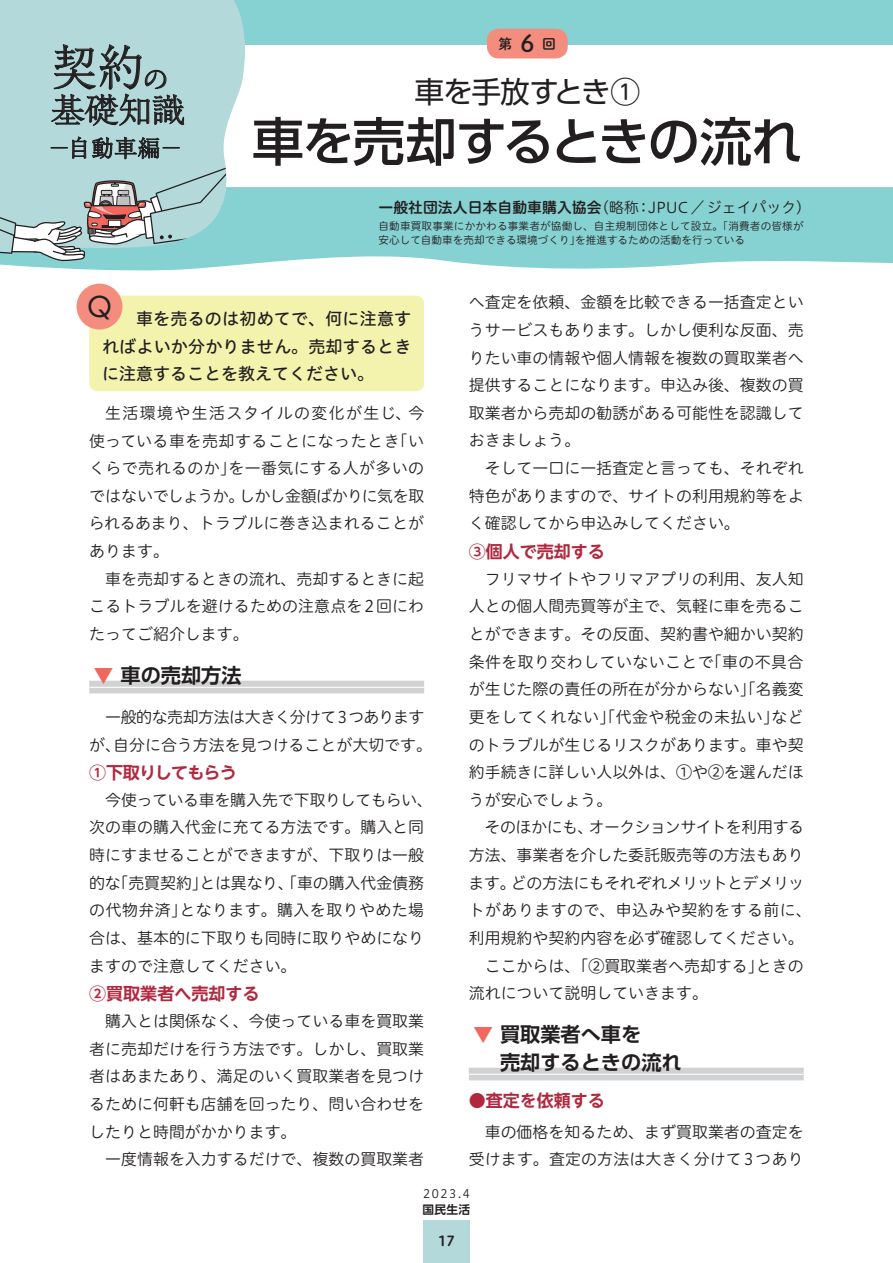
<style>
.page{position:relative;width:893px;height:1263px;background:#fff}
.page>*{position:absolute;margin:0;border:0;box-sizing:border-box;transform-origin:0 0}
.t1{font:500 52.05px "UD Shin Go Pro";letter-spacing:-.035em;color:#231f20}
.t2{font:48.9px "P Shimanami Std";color:#231f20}
.t3{font:34.2px "P Shimanami Std";color:#231f20}
.t4{font:29.7px "UD Shin Go Pro";letter-spacing:-.04em;color:#231f20}
.t5{font:26.85px "UD Shin Go Pro";color:#231f20}
.t6{font:23.4px "P Shimanami Std";color:#231f20}
.t7{font:23.4px "Shuei M Go Std B";color:#231f20}
.t8{font:700 20.25px/27.6px "UD Shin Go Pro De";color:#231f20}
.t9{font:16.95px/27.6px "Hiragino UD Sans R Std W5";letter-spacing:.01em;color:#231f20;text-align:justify}
.t10{font:700 16.95px "UD Shin Go NT Pro De";color:#b1283e}
.t11{font:700 16.95px "UD Shin Go NT Pro De";letter-spacing:-.04em;color:#b1283e}
.t12{font:15.9px/27.6px "Hiragino UD Sans R Std W3";color:#231f20;text-align:justify}
.t13{font:15.9px "Hiragino UD Sans R Std W3";letter-spacing:-.025em;color:#231f20}
.t14{font:15.9px "Hiragino UD Sans R Std W3";letter-spacing:.03em;color:#231f20}
.t15{font:14.85px "Hiragino UD Sans R Std W6";color:#231f20}
.t16{font:13.8px "Shuei M Go Std B";color:#231f20}
.t17{font:13.8px "Hiragino UD Sans R Std W6";color:#231f20}
.t18{font:11.7px "Hiragino UD Sans R Std W3";color:#231f20}
.t19{font:700 11.7px "UD Shin Go Pro De";color:#231f20}
.t20{font:10.65px/13.8px "Hiragino UD Sans R Std W3";letter-spacing:.015em;color:#231f20}
.s1{font-family:"UD Shin Go Pro";font-weight:300;font-size:16.35px}
.s2{font-family:"Hiragino UD Sans R Std W3"}
.s3{font-family:"Hira Maru Std W3"}
.s4{font-size:26.25px;color:#f1665d}
</style>
<div class="page">
<div style="left:0;top:0;width:893px;height:45px;background:#86d1d1"></div>
<svg style="left:0;top:187px;width:893px;height:84px;fill:#86d1d1"></svg>
<div style="left:0;top:0;width:245px;height:44px;background:#b3d9db"></div>
<svg style="left:0;top:44px;width:250px;height:218px"></svg>
<div style="left:487px;top:29px;width:81px;height:29px;background:#f48d7d;border-radius:12px"></div>
<div style="left:423px;top:1220px;width:47px;height:43px;background:#b3d9db"></div>
<div style="left:89px;top:296px;width:335px;height:95px;background:#f3f3ae;border-radius:9px"></div>
<div style="left:89px;top:681px;width:335px;height:12px;background:#d1d2d4"></div>
<hr style="left:89px;top:687px;width:335px;height:1px;background:#fff">
<div style="left:77px;top:284px;width:45px;height:46px;background:#f48d7d;border-radius:50%"></div>
<div style="left:469px;top:1068px;width:335px;height:12px;background:#d1d2d4"></div>
<hr style="left:469px;top:1074px;width:335px;height:1px;background:#fff">
<h2 class="t2" style="left:50px;top:33px;width:122px">契約<sub>の</sub></h2>
<h3 class="t3" style="left:51px;top:86px;width:136px">基礎知識</h3>
<h3 class="t6" style="left:51px;top:132px;width:130px"><span class="s1">─</span>自動車編<span class="s1">─</span></h3>
<h3 class="t7" style="left:520px;top:26px;width:15px">6</h3>
<p class="t16" style="left:499px;top:33px;width:15px">第</p>
<p class="t16" style="left:542px;top:33px;width:15px">回</p>
<h3 class="t4" style="left:414px;top:68px;width:227px">車を手放すとき①</h3>
<h1 class="t1" style="left:252px;top:99px;width:552px">車を売却するときの流れ</h1>
<p class="t15" style="left:378px;top:196px;width:434px">一般社団法人日本自動車購入協会<span class="s2">（略称：</span><span class="s3">J</span><span class="s2">PUC／ジェイパック）</span></p>
<p class="t20" style="left:378px;top:219px;width:427px">自動車買取事業にかかわる事業者が協働し、自主規制団体として設立。「消費者の皆様が安心して自動車を売却できる環境づくり」を推進するための活動を行っている</p>
<h3 class="t5" style="left:87px;top:285px;width:26px">Q</h3>
<p class="t12" style="left:469px;top:288px;width:336px">へ査定を依頼、金額を比較できる一括査定というサービスもあります。しかし便利な反面、売りたい車の情報や個人情報を複数の買取業者へ提供することになります。申込み後、複数の買取業者から売却の勧誘がある可能性を認識しておきましょう。</p>
<p class="t12" style="left:469px;top:453px;width:336px;text-indent:16px">そして一口に一括査定と言っても、それぞれ特色がありますので、サイトの利用規約等をよく確認してから申込みしてください。</p>
<p class="t10" style="left:469px;top:538px;width:138px">③個人で売却する</p>
<p class="t12" style="left:469px;top:564px;width:336px;text-indent:16px">フリマサイトやフリマアプリの利用、友人知人との個人間売買等が主で、気軽に車を売ることができます。その反面、契約書や細かい契約条件を取り交わしていないことで「車の不具合が生じた際の責任の所在が分からない」「名義変更をしてくれない」「代金や税金の未払い」などのトラブルが生じるリスクがあります。車や契約手続きに詳しい人以外は、①や②を選んだほうが安心でしょう。</p>
<p class="t13" style="left:484px;top:815px;width:321px">そのほかにも、オークションサイトを利用する</p>
<p class="t12" style="left:469px;top:840px;width:336px">方法、事業者を介した委託販売等の方法もあり</p>
<p class="t13" style="left:468px;top:871px;width:337px">ます。どの方法にもそれぞれメリットとデメリッ</p>
<p class="t14" style="left:469px;top:898px;width:344px">トがありますので、申込みや契約をする前に、</p>
<p class="t12" style="left:469px;top:923px;width:336px">利用規約や契約内容を必ず確認してください。</p>
<p class="t12" style="left:485px;top:951px;width:320px">ここからは、「②買取業者へ売却する」ときの</p>
<p class="t12" style="left:469px;top:978px;width:241px">流れについて説明していきます。</p>
<p class="t8" style="left:473px;top:1020px;width:210px"><span class="s4">▼</span> 買取業者へ車を<br>　 売却するときの流れ</p>
<p class="t10" style="left:469px;top:1087px;width:138px">●査定を依頼する</p>
<p class="t12" style="left:469px;top:1117px;width:336px;text-align:right">車の価格を知るため、まず買取業者の査定を受けます。査定の方法は大きく分けて3つあり</p>
<p class="t9" style="left:102px;top:304px;width:311px;text-indent:34px">車を売るのは初めてで、何に注意すればよいか分かりません。売却するときに注意することを教えてください。</p>
<p class="t12" style="left:89px;top:398px;width:337px;text-indent:16px">生活環境や生活スタイルの変化が生じ、今使っている車を売却することになったとき「いくらで売れるのか」を一番気にする人が多いのではないでしょうか。しかし金額ばかりに気を取られるあまり、トラブルに巻き込まれることがあります。</p>
<p class="t12" style="left:89px;top:564px;width:336px;text-indent:16px">車を売却するときの流れ、売却するときに起こるトラブルを避けるための注意点を2回にわたってご紹介します。</p>
<p class="t8" style="left:94px;top:660px;width:150px"><span class="s4">▼</span> 車の売却方法</p>
<p class="t12" style="left:89px;top:702px;width:344px;text-align:center">一般的な売却方法は大きく分けて3つあります<br>が、自分に合う方法を見つけることが大切です。</p>
<p class="t11" style="left:89px;top:759px;width:149px">①下取りしてもらう</p>
<p class="t12" style="left:89px;top:785px;width:345px;text-align:left;text-indent:16px">今使っている車を購入先で下取りしてもらい、次の車の購入代金に充てる方法です。購入と同時にすませることができますが、下取りは一般的な「売買契約」とは異なり、「車の購入代金債務の代物弁済」となります。購入を取りやめた場合は、基本的に下取りも同時に取りやめになりますので注意してください。</p>
<p class="t10" style="left:89px;top:980px;width:172px">②買取業者へ売却する</p>
<p class="t12" style="left:89px;top:1006px;width:336px;text-indent:16px">購入とは関係なく、今使っている車を買取業者に売却だけを行う方法です。しかし、買取業者はあまたあり、満足のいく買取業者を見つけるために何軒も店舗を回ったり、問い合わせをしたりと時間がかかります。</p>
<p class="t12" style="left:105px;top:1144px;width:320px">一度情報を入力するだけで、複数の買取業者</p>
<p class="t18" style="left:423px;top:1185px;width:48px">2023.4</p>
<p class="t19" style="left:423px;top:1200px;width:49px">国民生活</p>
<p class="t17" style="left:438px;top:1231px;width:18px">17</p>
</div>
